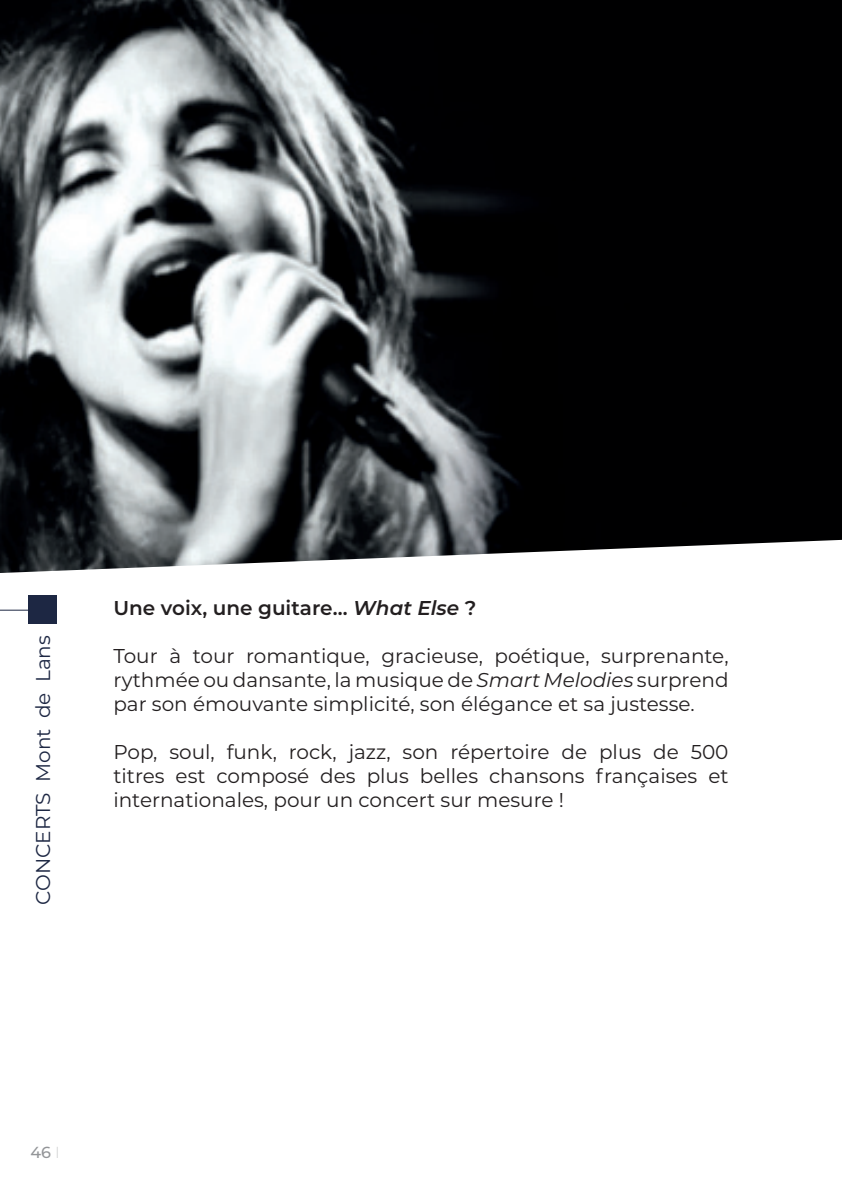
<style>
.page{position:relative;width:842px;height:1191px;background:#fff}
.page>*{position:absolute;margin:0;border:0;box-sizing:border-box;transform-origin:0 0}
.t1{font:20px/24px "Montserrat";color:#231f20;text-align:justify}
.t2{font:600 20px "Montserrat";color:#231f20}
.t3{font:20px "Montserrat";color:#1d2743}
.t4{font:500 16px "Montserrat";color:#939598}
.s1{font-style:italic}
.s2{font-weight:100}
</style>
<div class="page">
<div style="left:28px;top:595px;width:29px;height:29px;background:#1d2743"></div>
<svg style="left:0;top:609px;width:28px;height:1px"></svg>
<img style="left:0;top:0;width:842px;height:573px">
<p class="t3" style="left:29px;top:905px;width:272px;rotate:-90deg">CONCERTS Mont de Lans</p>
<p class="t2" style="left:113px;top:593px;width:365px">Une voix, une guitare… <span class="s1">What Else</span> ?</p>
<p class="t1" style="left:113px;top:643px;width:617px">Tour à tour romantique, gracieuse, poétique, surprenante, rythmée ou dansante, la musique de <span class="s1">Smart Melodies</span> surprend par son émouvante simplicité, son élégance et sa justesse.</p>
<p class="t1" style="left:113px;top:739px;width:617px">Pop, soul, funk, rock, jazz, son répertoire de plus de 500 titres est composé des plus belles chansons françaises et internationales, pour un concert sur mesure !</p>
<p class="t4" style="left:30px;top:1141px;width:31px">46 <span class="s2">I</span></p>
</div>
